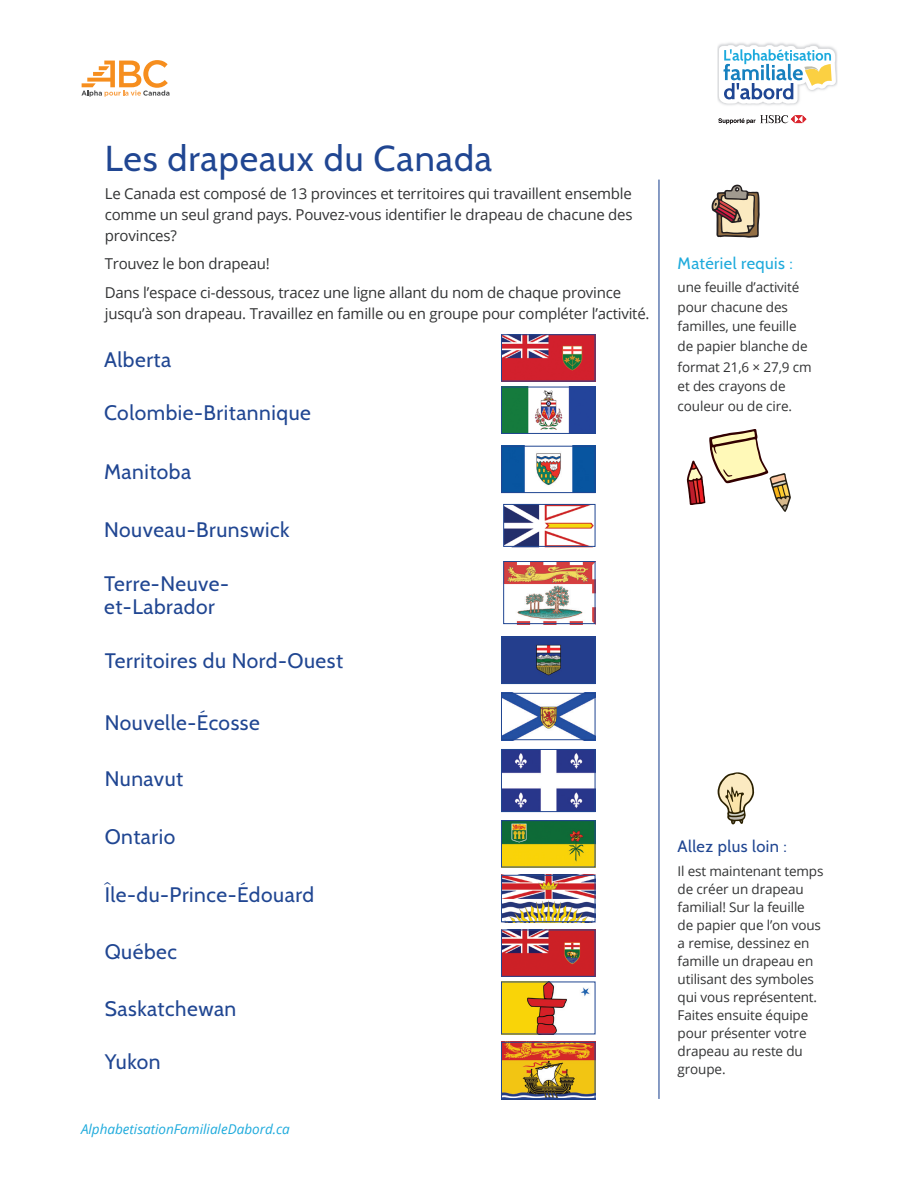
<style>
.page{position:relative;width:918px;height:1188px;background:#fff}
.page>*{position:absolute;margin:0;border:0;box-sizing:border-box;transform-origin:0 0}
.Activity_Title{font:36px "Cabin";letter-spacing:.025em;color:#204692}
.Dark_Blue_Title{font:21px/22.5px "Cabin";letter-spacing:.025em;color:#204692}
.Activity_Title_NEED{font:16.5px "Cabin";letter-spacing:.025em;color:#1eaadc}
.Activity_Title_FURTH{font:16.5px "Cabin";letter-spacing:.025em;color:#204692}
.t1{font:15px/21px "Open Sans";letter-spacing:-.015em;color:#323334;text-align:justify}
.What_Need_Activity{font:13.5px/18px "Open Sans";letter-spacing:-.01em;color:#323334}
.t2{font:italic 13.5px "Open Sans";color:#1eaadc}
</style>
<div class="page">
<img style="left:717px;top:43px;width:121px;height:82px">
<svg style="left:718px;top:115px;width:89px;height:9px"></svg>
<svg style="left:719px;top:45px;width:117px;height:58px"></svg>
<svg style="left:81px;top:60px;width:88px;height:37px"></svg>
<svg style="left:712px;top:184px;width:48px;height:54px"></svg>
<svg style="left:718px;top:772px;width:36px;height:52px"></svg>
<hr style="left:658px;top:180px;width:2px;height:919px;background:#204692">
<img style="left:503px;top:336px;width:90px;height:43px">
<img style="left:503px;top:389px;width:90px;height:43px">
<img style="left:503px;top:448px;width:90px;height:43px">
<img style="left:503px;top:503px;width:92px;height:45px">
<img style="left:505px;top:563px;width:88px;height:59px">
<img style="left:503px;top:639px;width:90px;height:43px">
<img style="left:503px;top:695px;width:90px;height:43px">
<img style="left:503px;top:751px;width:90px;height:59px">
<img style="left:503px;top:822px;width:90px;height:43px">
<img style="left:503px;top:877px;width:90px;height:43px">
<img style="left:503px;top:932px;width:90px;height:43px">
<img style="left:501px;top:981px;width:94px;height:51px">
<img style="left:503px;top:1044px;width:90px;height:53px">
<svg style="left:687px;top:429px;width:104px;height:83px"></svg>
<div style="left:501px;top:1042px;width:94px;height:57px;border:1px solid #204692"></div>
<div style="left:501px;top:930px;width:94px;height:47px;border:1px solid #204692"></div>
<div style="left:501px;top:875px;width:94px;height:47px;border:1px solid #204692"></div>
<div style="left:501px;top:820px;width:94px;height:47px;border:1px solid #204692"></div>
<div style="left:501px;top:749px;width:94px;height:63px;border:1px solid #204692"></div>
<div style="left:501px;top:693px;width:94px;height:47px;border:1px solid #204692"></div>
<div style="left:501px;top:637px;width:94px;height:47px;border:1px solid #204692"></div>
<div style="left:503px;top:504px;width:92px;height:43px;border:1px solid #204692"></div>
<div style="left:501px;top:446px;width:94px;height:47px;border:1px solid #204692"></div>
<div style="left:501px;top:387px;width:94px;height:47px;border:1px solid #204692"></div>
<div style="left:501px;top:334px;width:94px;height:47px;border:1px solid #204692"></div>
<div style="left:503px;top:561px;width:92px;height:63px;border:1px solid #204692"></div>
<p class="Activity_Title" style="left:105px;top:136px;width:389px">Les drapeaux du Canada</p>
<p class="t1" style="left:105px;top:182px;width:529px">Le Canada est composé de 13 provinces et territoires qui travaillent ensemble comme un seul grand pays. Pouvez-vous identifier le drapeau de chacune des provinces?</p>
<p class="t1" style="left:105px;top:253px;width:167px">Trouvez le bon drapeau!</p>
<p class="t1" style="left:105px;top:281px;width:546px">Dans l’espace ci-dessous, tracez une ligne allant du nom de chaque province jusqu’à son drapeau. Travaillez en famille ou en groupe pour compléter l’activité.</p>
<p class="Dark_Blue_Title" style="left:104px;top:349px;width:69px">Alberta</p>
<p class="Dark_Blue_Title" style="left:104px;top:401px;width:208px">Colombie-Britannique</p>
<p class="Dark_Blue_Title" style="left:104px;top:460px;width:89px">Manitoba</p>
<p class="Dark_Blue_Title" style="left:104px;top:519px;width:187px">Nouveau-Brunswick</p>
<p class="Dark_Blue_Title" style="left:104px;top:573px;width:126px">Terre-Neuve&shy;et-Labrador</p>
<p class="Dark_Blue_Title" style="left:105px;top:649px;width:240px">Territoires du Nord-Ouest</p>
<p class="Dark_Blue_Title" style="left:105px;top:711px;width:157px">Nouvelle-Écosse</p>
<p class="Dark_Blue_Title" style="left:105px;top:767px;width:80px">Nunavut</p>
<p class="Dark_Blue_Title" style="left:105px;top:826px;width:72px">Ontario</p>
<p class="Dark_Blue_Title" style="left:105px;top:883px;width:211px">Île-du-Prince-Édouard</p>
<p class="Dark_Blue_Title" style="left:105px;top:940px;width:74px">Québec</p>
<p class="Dark_Blue_Title" style="left:105px;top:997px;width:133px">Saskatchewan</p>
<p class="Dark_Blue_Title" style="left:105px;top:1050px;width:57px">Yukon</p>
<p class="t2" style="left:81px;top:1120px;width:210px">AlphabetisationFamilialeDabord.ca</p>
<p class="Activity_Title_NEED" style="left:678px;top:253px;width:117px">Matériel requis :</p>
<p class="What_Need_Activity" style="left:678px;top:277px;width:131px;line-height:19.5px">une feuille d’activité pour chacune des familles, une feuille de papier blanche de</p>
<p class="What_Need_Activity" style="left:678px;top:357px;width:136px;line-height:19.5px">format 21,6 × 27,9 cm et des crayons de couleur ou de cire.</p>
<p class="Activity_Title_FURTH" style="left:678px;top:836px;width:111px">Allez plus loin :</p>
<p class="What_Need_Activity" style="left:678px;top:862px;width:147px">Il est maintenant temps de créer un drapeau familial! Sur la feuille de papier que l’on vous a remise, dessinez en famille un drapeau en utilisant des symboles qui vous représentent.<br>Faites ensuite équipe pour présenter votre drapeau au reste du groupe.</p>
</div>
